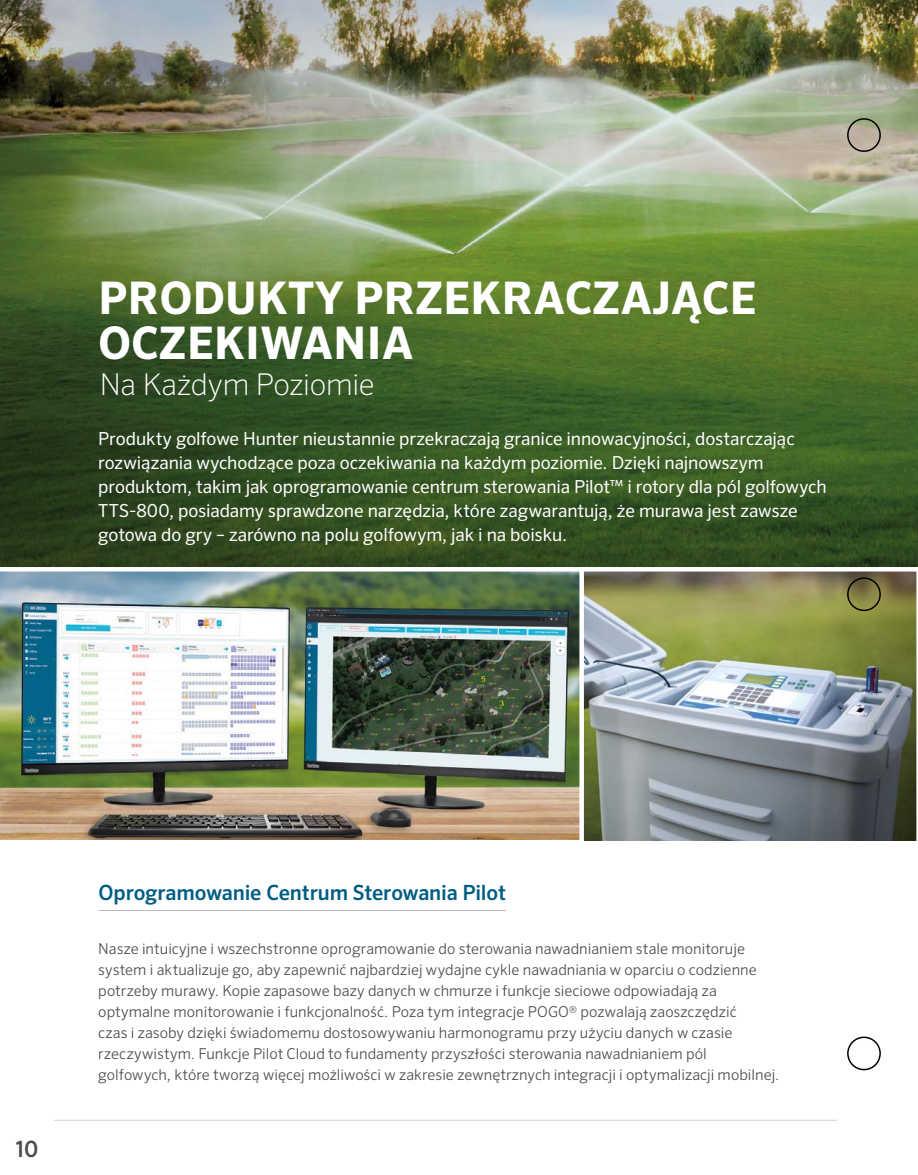
<style>
.page{position:relative;width:918px;height:1175px;background:#fff}
.page>*{position:absolute;margin:0;border:0;box-sizing:border-box;transform-origin:0 0}
.t1{font:700 45px/44.7px "Sero Pro";letter-spacing:.01em;color:#fff}
.t2{font:200 30px "Sero Pro";letter-spacing:-.01em;color:#fff}
.t3{font:500 22.5px "Sero Pro";color:#4c4d4d}
.t4{font:500 21px "Sero Pro";letter-spacing:-.005em;color:#005d83}
.t5{font:18px/24px "Sero Pro";letter-spacing:-.005em;color:#fff}
.t6{font:300 15px/21px "Sero Pro";color:#4c4d4d}
</style>
<div class="page">
<img style="left:0;top:0;width:918px;height:202px">
<svg style="left:0;top:202px;width:918px;height:365px;background:#49672c"></svg>
<img style="left:0;top:571px;width:916px;height:269px">
<div style="left:579px;top:567px;width:5px;height:283px;background:#fff"></div>
<hr style="left:98px;top:910px;width:408px;height:1px;background:#b9bcb9">
<hr style="left:54px;top:1119px;width:783px;height:1px;background:#d4d0ce">
<div style="left:847px;top:118px;width:34px;height:34px;border:2px solid #000;border-radius:50%"></div>
<div style="left:847px;top:577px;width:34px;height:34px;border:2px solid #000;border-radius:50%"></div>
<div style="left:847px;top:1036px;width:34px;height:34px;border:2px solid #000;border-radius:50%"></div>
<h1 class="t1" style="left:98px;top:276px;width:659px">PRODUKTY PRZEKRACZAJĄCE<br>OCZEKIWANIA</h1>
<h2 class="t2" style="left:100px;top:367px;width:277px">Na Każdym Poziomie</h2>
<p class="t5" style="left:98px;top:426px;width:730px">Produkty golfowe Hunter nieustannie przekraczają granice innowacyjności, dostarczając rozwiązania wychodzące poza oczekiwania na każdym poziomie. Dzięki najnowszym produktom, takim jak oprogramowanie centrum sterowania Pilot™ i rotory dla pól golfowych TTS-800, posiadamy sprawdzone narzędzia, które zagwarantują, że murawa jest zawsze gotowa do gry – zarówno na polu golfowym, jak i na boisku.</p>
<h3 class="t3" style="left:16px;top:1135px;width:24px">10</h3>
<h3 class="t4" style="left:98px;top:880px;width:409px">Oprogramowanie Centrum Sterowania Pilot</h3>
<p class="t6" style="left:98px;top:937px;width:683px">Nasze intuicyjne i wszechstronne oprogramowanie do sterowania nawadnianiem stale monitoruje system i aktualizuje go, aby zapewnić najbardziej wydajne cykle nawadniania w oparciu o codzienne potrzeby murawy. Kopie zapasowe bazy danych w chmurze i funkcje sieciowe odpowiadają za optymalne monitorowanie i funkcjonalność. Poza tym integracje POGO® pozwalają zaoszczędzić<br>czas i zasoby dzięki świadomemu dostosowywaniu harmonogramu przy użyciu danych w czasie rzeczywistym. Funkcje Pilot Cloud to fundamenty przyszłości sterowania nawadnianiem pól golfowych, które tworzą więcej możliwości w zakresie zewnętrznych integracji i optymalizacji mobilnej.</p>
</div>
